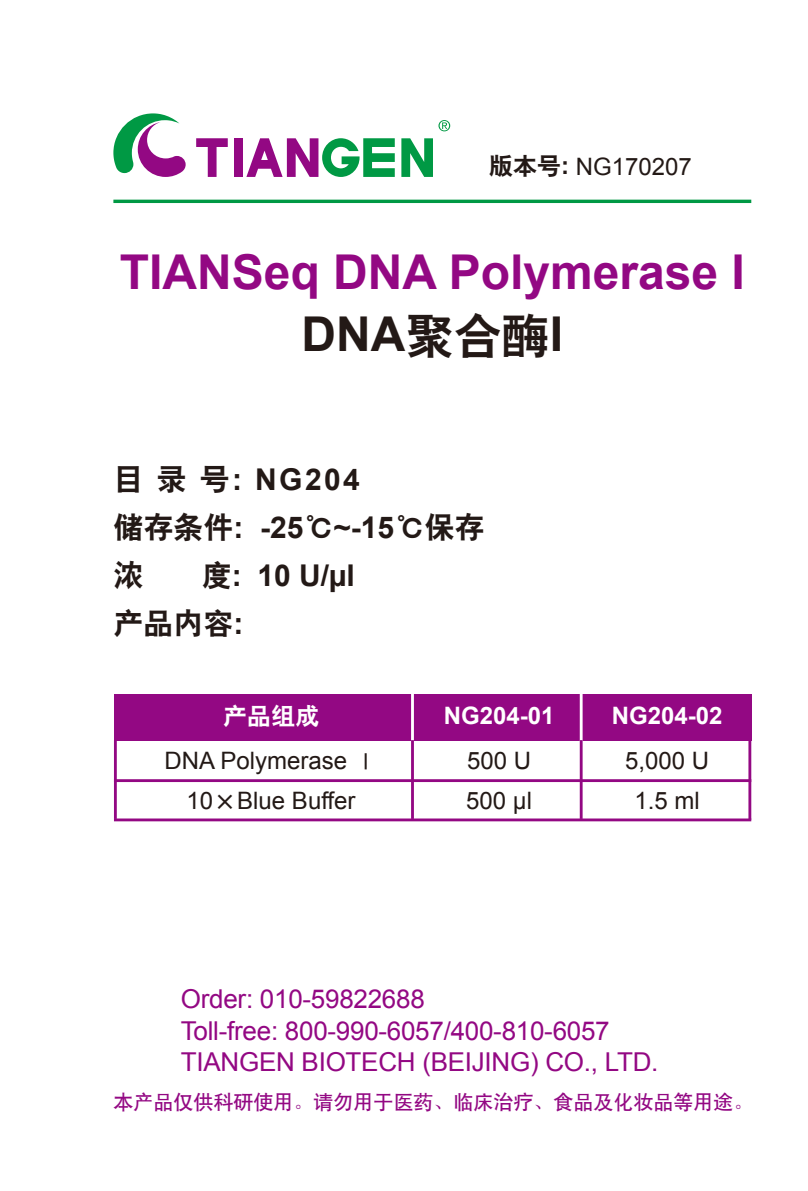
<style>
.page{position:relative;width:808px;height:1191px;background:#fff}
.page>*{position:absolute;margin:0;border:0;box-sizing:border-box;transform-origin:0 0}
.t1{font:700 48px/62px "Arial";color:#930883;text-align:center}
.t2{font:30px/48px "H Yb 2 gj";color:#231916}
.t3{font:700 30px "Arial";letter-spacing:.08em;color:#231916}
.t4{font:26px/31.2px "Arial";letter-spacing:-.01em;color:#930883}
.t5{font:24px "Arial";color:#231916}
.t6{font:700 24px "Arial";color:#fff}
.t7{font:24px "H Yb 2 gj";color:#fff}
.t8{font:20px "H Yb 1 gj";color:#930883}
.s1{font-family:"H Yb 2 gj"}
.s2{font-weight:700}
.s3{color:#231916}
.s4{font-family:"H Yb 2 gj";font-weight:400;color:#231916}
.s5{font-family:"H Yb 2 gj";font-weight:400}
.s6{font-family:"Arial";font-weight:700}
.s7{font-family:"H Yb 1 gj"}
.s8{font-family:"Sim Sun"}
</style>
<div class="page">
<hr style="left:113px;top:200px;width:638px;height:3px;background:#094">
<svg style="left:113px;top:113px;width:73px;height:64px"></svg>
<div style="left:234px;top:138px;width:9px;height:39px;background:#930883"></div>
<svg style="left:401px;top:138px;width:32px;height:39px"></svg>
<svg style="left:196px;top:138px;width:32px;height:39px"></svg>
<svg style="left:246px;top:138px;width:149px;height:39px"></svg>
<svg style="left:438px;top:120px;width:12px;height:11px"></svg>
<div style="left:114px;top:694px;width:637px;height:47px;background:#930883"></div>
<hr style="left:114px;top:779px;width:637px;height:3px;background:#930883">
<hr style="left:114px;top:818px;width:637px;height:3px;background:#930883">
<hr style="left:748px;top:740px;width:3px;height:79px;background:#930883">
<hr style="left:411px;top:693px;width:3px;height:51px;background:#fff">
<hr style="left:580px;top:693px;width:3px;height:51px;background:#fff">
<hr style="left:411px;top:740px;width:3px;height:79px;background:#930883">
<hr style="left:580px;top:740px;width:3px;height:79px;background:#930883">
<hr style="left:114px;top:740px;width:3px;height:79px;background:#930883">
<p class="t5" style="left:489px;top:150px;width:204px"><span class="s1">版本号</span><span class="s2">:</span> NG170207</p>
<h1 class="t1" style="left:120px;top:243px;width:627px">TIANSeq DNA Polymerase I<br><span class="s3">DNA</span><span class="s4">聚合酶</span><span class="s3">I</span></h1>
<p class="t3" style="left:113px;top:459px;width:248px"><span class="s5">目录号</span>: NG204</p>
<p class="t2" style="left:113px;top:503px;width:372px">储存条件<span class="s6">: -25</span>℃<span class="s6">~-15</span>℃保存浓</p>
<p class="t3" style="left:202px;top:555px;width:154px"><span class="s5">度</span>: 10 U/µl</p>
<p class="t2" style="left:113px;top:599px;width:131px">产品内容<span class="s6">:</span></p>
<p class="t7" style="left:223px;top:704px;width:97px">产品组成</p>
<p class="t6" style="left:444px;top:699px;width:112px">NG204-01</p>
<p class="t6" style="left:612px;top:699px;width:112px">NG204-02</p>
<p class="t5" style="left:164px;top:744px;width:215px">DNA Polymerase <span class="s7">Ⅰ</span></p>
<p class="t5" style="left:467px;top:744px;width:66px">500 U</p>
<p class="t5" style="left:625px;top:744px;width:86px">5,000 U</p>
<p class="t5" style="left:187px;top:784px;width:170px">10<span class="s7">×</span>Blue Buffer</p>
<p class="t5" style="left:466px;top:784px;width:67px">500 µl</p>
<p class="t5" style="left:634px;top:784px;width:67px">1.5 ml</p>
<p class="t4" style="left:181px;top:984px;width:479px">Order: 010-59822688<br>Toll-free: 800-990-6057/400-810-6057<br>TIANGEN BIOTECH (BEIJING) CO., LTD.</p>
<p class="t8" style="left:113px;top:1091px;width:641px">本产品仅供科研使用<span class="s8">。</span>请勿用于医药<span class="s8">、</span>临床治疗<span class="s8">、</span>食品及化妆品等用途<span class="s8">。</span></p>
</div>
